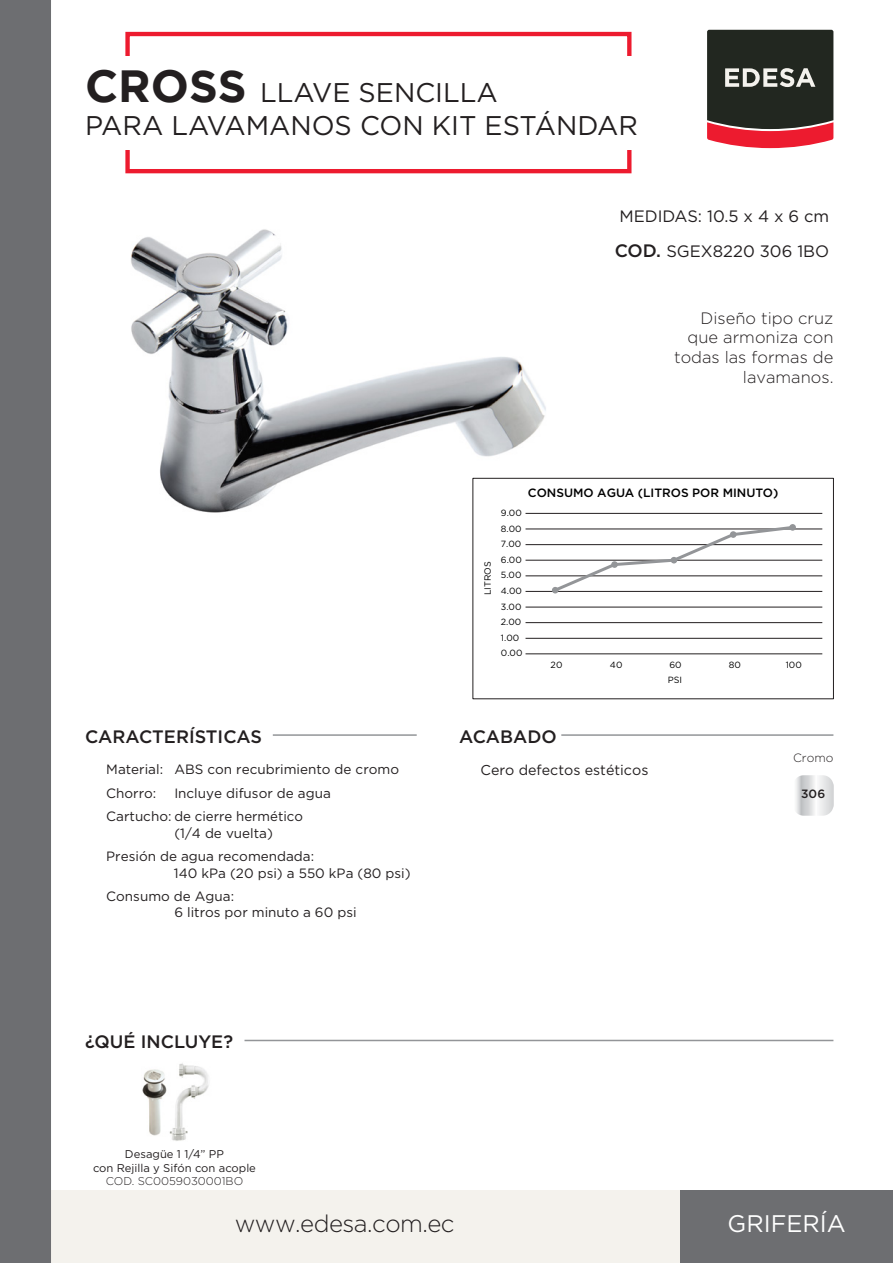
<style>
.page{position:relative;width:893px;height:1263px;background:#fff}
.page>*{position:absolute;margin:0;border:0;box-sizing:border-box;transform-origin:0 0}
.t1{font:27px/32.4px "Gotham";color:#231f20}
.t2{font:300 24px "Gotham";letter-spacing:-.02em;color:#231f20}
.t3{font:24px "Gotham";color:#fff}
.t4{font:500 18px "Gotham";color:#231f20}
.t5{font:300 16.5px/19.8px "Gotham";color:#231f20;text-align:right}
.t6{font:16.5px "Gotham";color:#231f20}
.t7{font:14.25px "Gotham";color:#231f20}
.t8{font:13.5px/23.7px "Gotham";color:#231f20}
.t9{font:500 12px "Gotham";color:#010101}
.t10{font:300 12px "Gotham";color:#231f20}
.t11{font:500 12px "Gotham";color:#231f20}
.t12{font:11.25px/13.5px "Gotham";color:#231f20;text-align:center}
.t13{font:300 11.25px "Gotham";color:#231f20}
.t14{font:9px "Gotham";color:#010101}
.s1{font-weight:700;font-size:45px}
.s2{font-weight:500;font-size:18px}
</style>
<div class="page">
<div style="left:0;top:1191px;width:893px;height:72px;background:#f4f2ed"></div>
<div style="left:0;top:0;width:51px;height:1263px;background:#6d6e71"></div>
<div style="left:680px;top:1191px;width:213px;height:72px;background:#6d6e71"></div>
<img style="left:131px;top:229px;width:430px;height:284px">
<img style="left:142px;top:1063px;width:67px;height:78px">
<hr style="left:244px;top:1040px;width:589px;height:1px;background:#939598">
<hr style="left:561px;top:734px;width:272px;height:2px;background:#939598">
<hr style="left:273px;top:734px;width:144px;height:2px;background:#939598">
<svg style="left:796px;top:775px;width:37px;height:41px"></svg>
<div style="left:125px;top:32px;width:506px;height:141px;border:4px solid #ed1b2f"></div>
<div style="left:85px;top:56px;width:757px;height:93px;background:#fff"></div>
<svg style="left:707px;top:30px;width:126px;height:118px;background:#553b38"></svg>
<hr style="left:525px;top:638px;width:297px;height:1px;background:#231f20">
<hr style="left:525px;top:622px;width:297px;height:1px;background:#231f20">
<hr style="left:525px;top:607px;width:297px;height:1px;background:#231f20">
<hr style="left:525px;top:591px;width:297px;height:1px;background:#231f20">
<hr style="left:525px;top:575px;width:297px;height:1px;background:#231f20">
<hr style="left:525px;top:560px;width:297px;height:1px;background:#231f20">
<hr style="left:525px;top:544px;width:297px;height:1px;background:#231f20">
<hr style="left:525px;top:529px;width:297px;height:1px;background:#231f20">
<hr style="left:525px;top:513px;width:297px;height:1px;background:#231f20">
<hr style="left:525px;top:653px;width:297px;height:1px;background:#231f20">
<div style="left:472px;top:478px;width:362px;height:221px;border:1px solid #231f20"></div>
<svg style="left:551px;top:524px;width:245px;height:70px"></svg>
<div style="left:789px;top:524px;width:7px;height:7px;border:2px solid #939598;border-radius:50%"></div>
<h1 class="t1" style="left:85px;top:76px;width:554px"><span class="s1">CROSS</span> LLAVE SENCILLA<br>PARA LAVAMANOS CON KIT ESTÁNDAR</h1>
<p class="t6" style="left:619px;top:205px;width:211px">MEDIDAS: 10.5 x 4 x 6 cm</p>
<p class="t6" style="left:615px;top:241px;width:216px"><span class="s2">COD.</span> SGEX8220 306 1BO</p>
<p class="t5" style="left:674px;top:307px;width:161px">Diseño tipo cruz que armoniza con todas las formas de lavamanos.</p>
<p class="t9" style="left:528px;top:485px;width:252px">CONSUMO AGUA (LITROS POR MINUTO)</p>
<p class="t14" style="left:501px;top:507px;width:22px">9.00</p>
<p class="t14" style="left:501px;top:523px;width:22px">8.00</p>
<h3 class="t4" style="left:85px;top:724px;width:179px">CARACTERÍSTICAS</h3>
<p class="t8" style="left:106px;top:757px;width:294px">Material: ABS con recubrimiento de cromo<br>Chorro:</p>
<p class="t8" style="left:106px;top:781px;width:226px;text-indent:68px">Incluye difusor de agua<br>Cartucho: de cierre hermético</p>
<p class="t8" style="left:106px;top:821px;width:209px;text-indent:68px">(1/4 de vuelta)<br>Presión de agua recomendada:</p>
<p class="t8" style="left:106px;top:861px;width:306px;text-indent:68px">140 kPa (20 psi) a 550 kPa (80 psi)<br>Consumo de Agua:</p>
<p class="t8" style="left:174px;top:900px;width:184px">6 litros por minuto a 60 psi</p>
<h3 class="t4" style="left:85px;top:1029px;width:150px">¿QUÉ INCLUYE?</h3>
<p class="t12" style="left:93px;top:1147px;width:164px">Desagüe 1 1/4” PP<br>con Rejilla y Sifón con acople</p>
<p class="t13" style="left:106px;top:1174px;width:139px">COD. SC0059030001BO</p>
<p class="t14" style="left:482px;top:595px;width:35px;rotate:-90deg">LITROS</p>
<p class="t14" style="left:501px;top:538px;width:22px">7.00</p>
<p class="t14" style="left:501px;top:554px;width:22px">6.00</p>
<p class="t14" style="left:501px;top:569px;width:22px">5.00</p>
<p class="t14" style="left:501px;top:585px;width:23px">4.00</p>
<p class="t14" style="left:501px;top:601px;width:22px">3.00</p>
<p class="t14" style="left:501px;top:616px;width:22px">2.00</p>
<p class="t14" style="left:501px;top:632px;width:20px">1.00</p>
<p class="t14" style="left:501px;top:647px;width:23px">0.00</p>
<p class="t14" style="left:551px;top:659px;width:13px">20</p>
<p class="t14" style="left:610px;top:659px;width:14px">40</p>
<p class="t14" style="left:669px;top:659px;width:14px">60</p>
<p class="t14" style="left:729px;top:659px;width:14px">80</p>
<p class="t14" style="left:786px;top:659px;width:18px">100</p>
<p class="t14" style="left:668px;top:674px;width:16px">PSI</p>
<h3 class="t4" style="left:459px;top:724px;width:99px">ACABADO</h3>
<p class="t7" style="left:480px;top:760px;width:169px">Cero defectos estéticos</p>
<p class="t10" style="left:793px;top:750px;width:42px">Cromo</p>
<p class="t11" style="left:801px;top:786px;width:25px">306</p>
<h2 class="t2" style="left:235px;top:1208px;width:221px">www.edesa.com.ec</h2>
<h2 class="t3" style="left:727px;top:1208px;width:120px">GRIFERÍA</h2>
</div>
